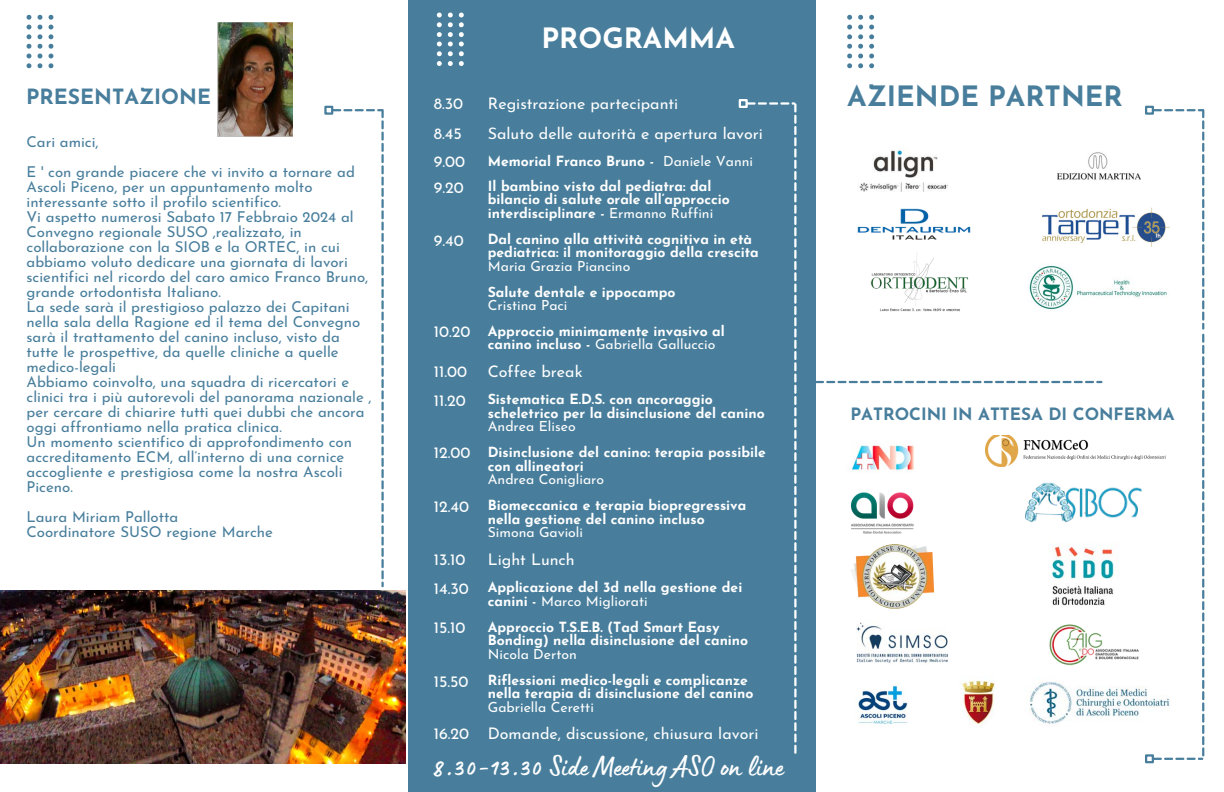
<style>
.page{position:relative;width:1224px;height:792px;background:#fff}
.page>*{position:absolute;margin:0;border:0;box-sizing:border-box;transform-origin:0 0}
.t1{font:30px "Lumios Marker";color:#fefefe}
.t2{font:700 28px "Josefin Sans";color:#487e9c}
.t3{font:700 28px "Josefin Sans";color:#fff}
.t4{font:700 21px "Josefin Sans";color:#487e9c}
.t5{font:700 17px "Josefin Sans";color:#487e9c}
.t6{font:16px "Josefin Sans";color:#fefefe}
.t7{font:15px/15px "Josefin Sans";color:#487e9c}
.t8{font:700 14px/13.5px "Josefin Sans";color:#fefefe}
.t9{font:14px "Josefin Sans";color:#fefefe}
.s1{font-weight:400}
</style>
<div class="page">
<div style="left:408px;top:0;width:408px;height:792px;background:#487e9c"></div>
<svg style="left:27px;top:15px;width:4px;height:53px"></svg>
<svg style="left:38px;top:15px;width:4px;height:53px"></svg>
<svg style="left:49px;top:15px;width:4px;height:53px"></svg>
<svg style="left:333px;top:109px;width:51px;height:478px"></svg>
<div style="left:324px;top:106px;width:9px;height:9px;border:2px solid #487e9c"></div>
<svg style="left:847px;top:15px;width:5px;height:53px"></svg>
<svg style="left:858px;top:15px;width:5px;height:53px"></svg>
<svg style="left:869px;top:15px;width:5px;height:53px"></svg>
<div style="left:1145px;top:106px;width:9px;height:9px;border:2px solid #487e9c"></div>
<svg style="left:437px;top:13px;width:5px;height:53px"></svg>
<svg style="left:448px;top:13px;width:5px;height:53px"></svg>
<svg style="left:459px;top:13px;width:5px;height:53px"></svg>
<svg style="left:748px;top:102px;width:354px;height:652px"></svg>
<div style="left:739px;top:99px;width:9px;height:9px;border:2px solid #fff"></div>
<img style="left:217px;top:22px;width:76px;height:114px">
<img style="left:0;top:590px;width:406px;height:174px">
<div style="left:1145px;top:754px;width:9px;height:9px;border:2px solid #487e9c"></div>
<svg style="left:1153px;top:109px;width:51px;height:651px"></svg>
<img style="left:830px;top:427px;width:106px;height:62px">
<img style="left:852px;top:490px;width:63px;height:46px">
<img style="left:986px;top:435px;width:181px;height:32px">
<img style="left:1057px;top:125px;width:83px;height:83px">
<img style="left:844px;top:112px;width:120px;height:120px">
<img style="left:858px;top:207px;width:113px;height:35px">
<img style="left:1043px;top:208px;width:126px;height:38px">
<img style="left:1026px;top:483px;width:115px;height:40px">
<img style="left:847px;top:542px;width:89px;height:69px">
<img style="left:1040px;top:535px;width:74px;height:87px">
<img style="left:856px;top:622px;width:92px;height:43px">
<img style="left:1047px;top:620px;width:92px;height:48px">
<img style="left:1028px;top:263px;width:142px;height:49px">
<img style="left:953px;top:677px;width:51px;height:52px">
<img style="left:839px;top:674px;width:87px;height:62px">
<img style="left:869px;top:251px;width:103px;height:73px">
<img style="left:1025px;top:677px;width:145px;height:52px">
<p class="t3" style="left:542px;top:27px;width:195px">PROGRAMMA</p>
<p class="t4" style="left:26px;top:89px;width:186px">PRESENTAZIONE</p>
<h5 class="t6" style="left:434px;top:97px;width:31px">8.30</h5>
<p class="t6" style="left:434px;top:127px;width:30px">8.45</p>
<h5 class="t6" style="left:488px;top:97px;width:192px">Registrazione partecipanti</h5>
<h5 class="t6" style="left:488px;top:127px;width:277px">Saluto delle autorità e apertura lavori</h5>
<h5 class="t7" style="left:27px;top:136px;width:74px">Cari amici,</h5>
<h5 class="t7" style="left:27px;top:166px;width:330px">E ' con grande piacere che vi invito a tornare ad<br>Ascoli Piceno, per un appuntamento molto interessante sotto il profilo scientifico.</h5>
<h5 class="t7" style="left:27px;top:211px;width:343px">Vi aspetto numerosi Sabato 17 Febbraio 2024 al Convegno regionale SUSO ,realizzato, in collaborazione con la SIOB e la ORTEC, in cui abbiamo voluto dedicare una giornata di lavori scientifici nel ricordo del caro amico Franco Bruno, grande ortodontista Italiano.</h5>
<p class="t7" style="left:27px;top:301px;width:335px">La sede sarà il prestigioso palazzo dei Capitani nella sala della Ragione ed il tema del Convegno sarà il trattamento del canino incluso, visto da tutte le prospettive, da quelle cliniche a quelle medico-legali</p>
<h5 class="t7" style="left:27px;top:376px;width:347px">Abbiamo coinvolto, una squadra di ricercatori e clinici tra i più autorevoli del panorama nazionale , per cercare di chiarire tutti quei dubbi che ancora oggi affrontiamo nella pratica clinica.</h5>
<p class="t7" style="left:27px;top:436px;width:327px">Un momento scientifico di approfondimento con accreditamento ECM, all’interno di una cornice accogliente e prestigiosa come la nostra Ascoli Piceno.</p>
<h5 class="t7" style="left:27px;top:511px;width:153px">Laura Miriam Pallotta</h5>
<p class="t7" style="left:27px;top:526px;width:248px">Coordinatore SUSO regione Marche</p>
<p class="t8" style="left:488px;top:155px;width:267px">Memorial Franco Bruno - <span class="s1">Daniele Vanni</span></p>
<h5 class="t6" style="left:434px;top:155px;width:33px">9.00</h5>
<p class="t6" style="left:434px;top:181px;width:32px">9.20</p>
<p class="t8" style="left:488px;top:181px;width:243px">Il bambino visto dal pediatra: dal bilancio di salute orale all’approccio interdisciplinare - <span class="s1">Ermanno Ruffini</span></p>
<h5 class="t6" style="left:434px;top:234px;width:31px">9.40</h5>
<p class="t8" style="left:488px;top:234px;width:273px">Dal canino alla attività cognitiva in età pediatrica: il monitoraggio della crescita</p>
<p class="t9" style="left:488px;top:260px;width:144px">Maria Grazia Piancino</p>
<p class="t8" style="left:488px;top:287px;width:189px">Salute dentale e ippocampo</p>
<p class="t9" style="left:488px;top:300px;width:81px">Cristina Paci</p>
<h5 class="t6" style="left:434px;top:325px;width:38px">10.20</h5>
<p class="t8" style="left:488px;top:326px;width:238px">Approccio minimamente invasivo al canino incluso - <span class="s1">Gabriella Galluccio</span></p>
<p class="t6" style="left:434px;top:365px;width:35px">11.00</p>
<h5 class="t6" style="left:488px;top:365px;width:96px">Coffee break</h5>
<h5 class="t6" style="left:434px;top:394px;width:33px">11.20</h5>
<h5 class="t8" style="left:488px;top:394px;width:278px">Sistematica E.D.S. con ancoraggio scheletrico per la disinclusione del canino</h5>
<p class="t9" style="left:488px;top:421px;width:89px">Andrea Eliseo</p>
<h5 class="t6" style="left:434px;top:446px;width:38px">12.00</h5>
<p class="t8" style="left:488px;top:447px;width:279px">Disinclusione del canino: terapia possibile con allineatori</p>
<p class="t9" style="left:488px;top:474px;width:118px">Andrea Conigliaro</p>
<p class="t6" style="left:434px;top:500px;width:37px">12.40</p>
<p class="t8" style="left:488px;top:500px;width:260px">Biomeccanica e terapia biopregressiva nella gestione del canino incluso</p>
<h5 class="t9" style="left:488px;top:527px;width:97px">Simona Gavioli</h5>
<h5 class="t6" style="left:434px;top:553px;width:33px">13.10</h5>
<h5 class="t6" style="left:488px;top:553px;width:88px">Light Lunch</h5>
<h2 class="t6" style="left:434px;top:582px;width:36px">14.30</h2>
<p class="t8" style="left:488px;top:582px;width:256px">Applicazione del 3d nella gestione dei canini - <span class="s1">Marco Migliorati</span></p>
<p class="t6" style="left:434px;top:621px;width:33px">15.10</p>
<h1 class="t8" style="left:488px;top:621px;width:262px">Approccio T.S.E.B. (Tad Smart Easy<br>Bonding) nella disinclusione del canino</h1>
<p class="t9" style="left:488px;top:648px;width:91px">Nicola Derton</p>
<p class="t6" style="left:434px;top:675px;width:36px">15.50</p>
<p class="t8" style="left:488px;top:674px;width:267px">Riflessioni medico-legali e complicanze nella terapia di disinclusione del canino</p>
<p class="t9" style="left:488px;top:701px;width:108px">Gabriella Ceretti</p>
<p class="t6" style="left:434px;top:727px;width:37px">16.20</p>
<p class="t6" style="left:488px;top:727px;width:272px">Domande, discussione, chiusura lavori</p>
<p class="t1" style="left:433px;top:757px;width:352px">8.30-13.30 Side Meeting ASO on line</p>
<p class="t2" style="left:847px;top:85px;width:277px">AZIENDE PARTNER</p>
<h4 class="t5" style="left:850px;top:407px;width:326px">PATROCINI IN ATTESA DI CONFERMA</h4>
</div>
